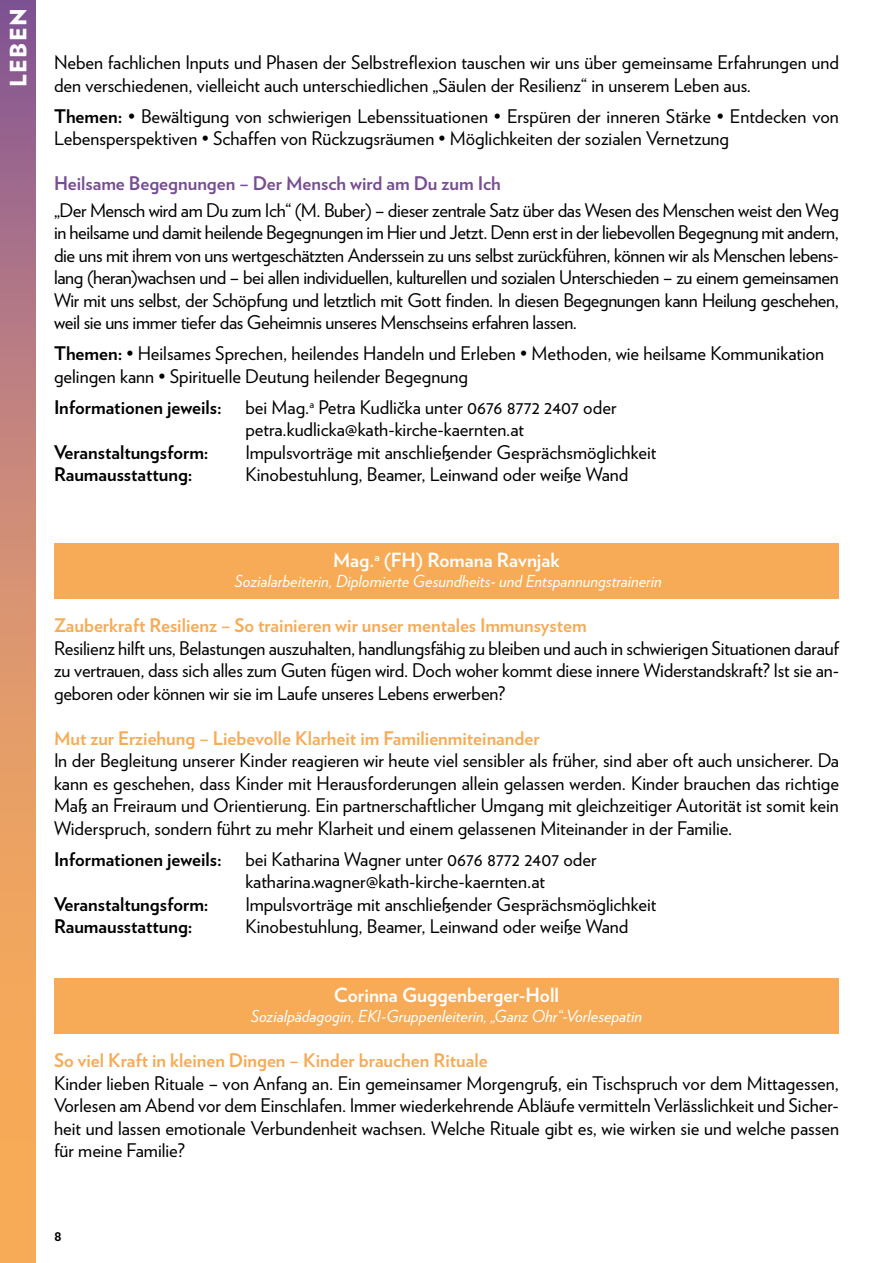
<style>
.page{position:relative;width:893px;height:1263px;background:#fff}
.page>*{position:absolute;margin:0;border:0;box-sizing:border-box;transform-origin:0 0}
.t1{font:900 22.5px "Verlag";letter-spacing:.06em;color:#fff}
.t2{font:700 19.5px "Verlag";color:#fff}
.t3{font:18.75px/22.5px "Verlag";color:#000}
.t4{font:700 18.75px "Verlag";color:#f7ab56}
.t5{font:700 18.75px "Verlag";color:#000}
.t6{font:700 18.75px "Verlag";color:#774e92}
.t7{font:italic 16.5px "Verlag";color:#fff}
.t8{font:700 15px "Verlag";color:#000}
.s1{font-weight:700}
</style>
<div class="page">
<svg style="left:0;top:0;width:35px;height:1263px"></svg>
<div style="left:54px;top:543px;width:785px;height:37px;background:#f7ab56"></div>
<div style="left:54px;top:565px;width:785px;height:34px;background:#f7ab56"></div>
<div style="left:54px;top:978px;width:785px;height:36px;background:#f7ab56"></div>
<div style="left:54px;top:1000px;width:785px;height:34px;background:#f7ab56"></div>
<p class="t1" style="left:0;top:87px;width:80px;rotate:-90deg">LEBEN</p>
<p class="t3" style="left:54px;top:50px;width:786px">Neben fachlichen Inputs und Phasen der Selbstreflexion tauschen wir uns über gemeinsame Erfahrungen und den verschiedenen, vielleicht auch unterschiedlichen „Säulen der Resilienz“ in unserem Leben aus.</p>
<p class="t3" style="left:54px;top:104px;width:786px"><span class="s1">Themen:</span> • Bewältigung von schwierigen Lebenssituationen • Erspüren der inneren Stärke • Entdecken von<br>Lebensperspektiven • Schaffen von Rückzugsräumen • Möglichkeiten der sozialen Vernetzung</p>
<p class="t6" style="left:54px;top:169px;width:448px">Heilsame Begegnungen – Der Mensch wird am Du zum Ich</p>
<p class="t3" style="left:54px;top:198px;width:786px;text-align:justify">„Der Mensch wird am Du zum Ich“ (M. Buber) – dieser zentrale Satz über das Wesen des Menschen weist den Weg in heilsame und damit heilende Begegnungen im Hier und Jetzt. Denn erst in der liebevollen Begegnung mit andern, die uns mit ihrem von uns wertgeschätzten Anderssein zu uns selbst zurückführen, können wir als Menschen lebens&shy;lang (heran)wachsen und – bei allen individuellen, kulturellen und sozialen Unterschieden – zu einem gemeinsamen Wir mit uns selbst, der Schöpfung und letztlich mit Gott finden. In diesen Begegnungen kann Heilung geschehen, weil sie uns immer tiefer das Geheimnis unseres Menschseins erfahren lassen.</p>
<p class="t3" style="left:54px;top:341px;width:772px"><span class="s1">Themen:</span> • Heilsames Sprechen, heilendes Handeln und Erleben • Methoden, wie heilsame Kommunikation gelingen kann • Spirituelle Deutung heilender Begegnung</p>
<p class="t5" style="left:54px;top:392px;width:169px">Informationen jeweils:</p>
<p class="t3" style="left:245px;top:395px;width:373px">bei Mag.<sup>a</sup> Petra Kudlička unter 0676 8772 2407 oder petra.kudlicka@kath-kirche-kaernten.at</p>
<p class="t5" style="left:54px;top:437px;width:156px">Veranstaltungsform:</p>
<p class="t3" style="left:245px;top:440px;width:413px">Impulsvorträge mit anschließender Gesprächsmöglichkeit</p>
<p class="t5" style="left:54px;top:460px;width:140px">Raumausstattung:</p>
<p class="t3" style="left:245px;top:462px;width:385px">Kinobestuhlung, Beamer, Leinwand oder weiße Wand</p>
<p class="t2" style="left:333px;top:545px;width:228px">Mag.<sup>a</sup> (FH) Romana Ravnjak</p>
<p class="t7" style="left:235px;top:568px;width:429px">Sozialarbeiterin, Diplomierte Gesundheits- und Entspannungstrainerin</p>
<p class="t4" style="left:54px;top:611px;width:534px">Zauberkraft Resilienz – So trainieren wir unser mentales Immunsystem</p>
<p class="t3" style="left:54px;top:636px;width:786px;text-align:justify">Resilienz hilft uns, Belastungen auszuhalten, handlungsfähig zu bleiben und auch in schwierigen Situationen darauf zu vertrauen, dass sich alles zum Guten fügen wird. Doch woher kommt diese innere Widerstandskraft? Ist sie an&shy;geboren oder können wir sie im Laufe unseres Lebens erwerben?</p>
<p class="t4" style="left:54px;top:723px;width:487px">Mut zur Erziehung – Liebevolle Klarheit im Familienmiteinander</p>
<p class="t3" style="left:54px;top:748px;width:787px;text-align:justify">In der Begleitung unserer Kinder reagieren wir heute viel sensibler als früher, sind aber oft auch unsicherer. Da kann es geschehen, dass Kinder mit Herausforderungen allein gelassen werden. Kinder brauchen das richtige Maß an Freiraum und Orientierung. Ein partnerschaftlicher Umgang mit gleichzeitiger Autorität ist somit kein Widerspruch, sondern führt zu mehr Klarheit und einem gelassenen Miteinander in der Familie.</p>
<p class="t5" style="left:54px;top:844px;width:169px">Informationen jeweils:</p>
<p class="t3" style="left:245px;top:847px;width:353px">bei Katharina Wagner unter 0676 8772 2407 oder katharina.wagner@kath-kirche-kaernten.at</p>
<p class="t5" style="left:54px;top:889px;width:156px">Veranstaltungsform:</p>
<p class="t3" style="left:245px;top:892px;width:413px">Impulsvorträge mit anschließender Gesprächsmöglichkeit</p>
<p class="t5" style="left:54px;top:912px;width:140px">Raumausstattung:</p>
<p class="t3" style="left:245px;top:914px;width:385px">Kinobestuhlung, Beamer, Leinwand oder weiße Wand</p>
<p class="t2" style="left:334px;top:980px;width:227px">Corinna Guggenberger-Holl</p>
<p class="t7" style="left:251px;top:1003px;width:393px">Sozialpädagogin, EKI-Gruppenleiterin, „Ganz Ohr“-Vorlesepatin</p>
<p class="t4" style="left:54px;top:1045px;width:435px">So viel Kraft in kleinen Dingen – Kinder brauchen Rituale</p>
<p class="t3" style="left:54px;top:1070px;width:786px;text-align:justify">Kinder lieben Rituale – von Anfang an. Ein gemeinsamer Morgengruß, ein Tischspruch vor dem Mittagessen, Vorlesen am Abend vor dem Einschlafen. Immer wiederkehrende Abläufe vermitteln Verlässlichkeit und Sicher&shy;heit und lassen emotionale Verbundenheit wachsen. Welche Rituale gibt es, wie wirken sie und welche passen für meine Familie?</p>
<p class="t8" style="left:54px;top:1224px;width:9px">8</p>
</div>
